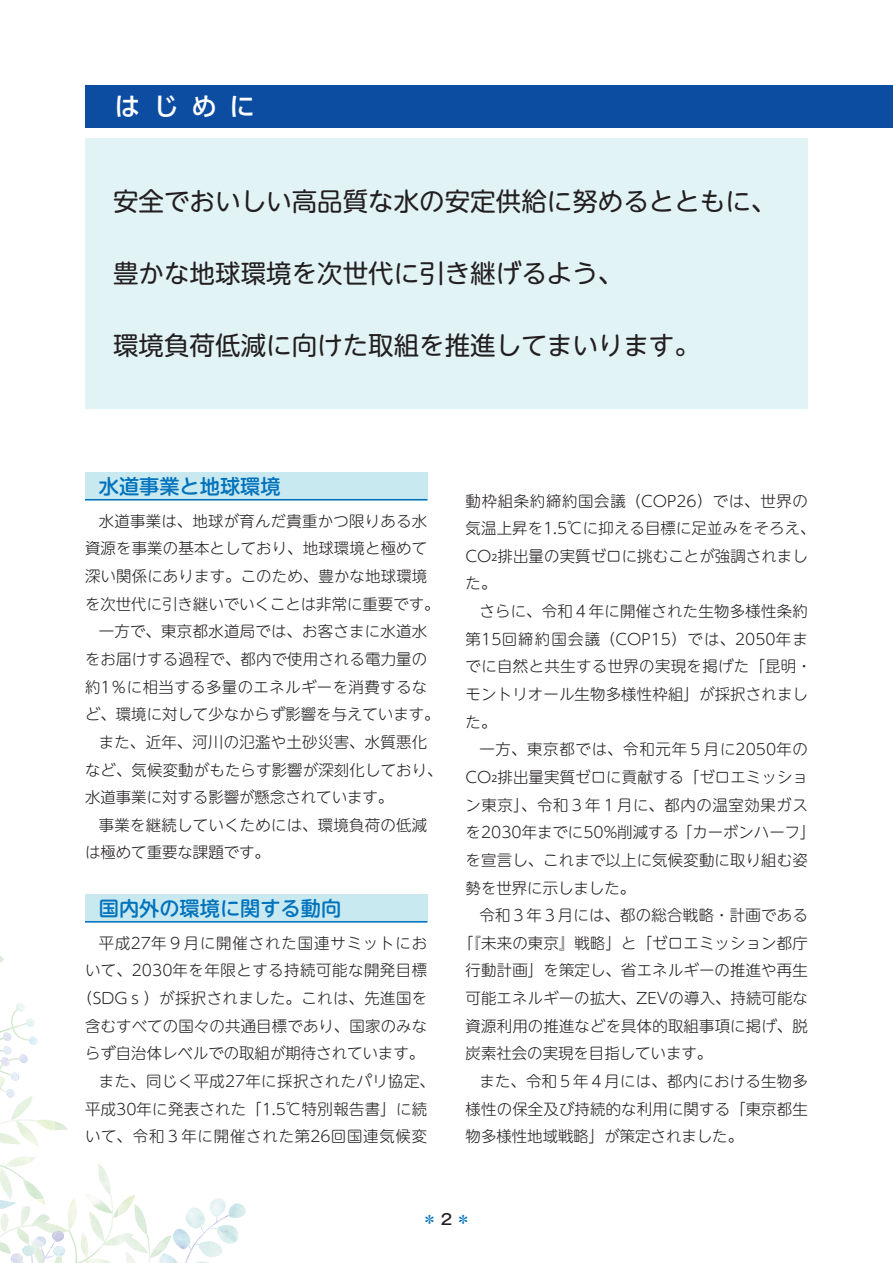
<style>
.page{position:relative;width:893px;height:1263px;background:#fff}
.page>*{position:absolute;margin:0;border:0;box-sizing:border-box;transform-origin:0 0}
.t1{font:25.5px "UD Shin M Go Pro";color:#231f20}
.t2{font:500 25.5px "UD Shin Go Pr 6 N";color:#fff}
.t3{font:500 20.25px "UD Shin M Go Pro";color:#0072bc}
.t4{font:300 15.45px/27.6px "UD Shin M Go Pro";letter-spacing:.01em;color:#231f20}
.t5{font:300 15.45px "UD Shin M Go Pro";letter-spacing:.03em;color:#231f20}
.t6{font:300 15.45px "UD Shin M Go Pro";letter-spacing:.035em;color:#231f20}
.t7{font:300 15.45px "UD Shin M Go Pro";letter-spacing:.05em;color:#231f20}
.t8{font:300 15.45px "UD Shin M Go Pro";letter-spacing:.055em;color:#231f20}
.t9{font:500 14.85px "Gothic MB101 Pr 6";color:#0072bc}
.s1{font-weight:400;font-size:9px}
.s2{color:#231f20}
</style>
<div class="page">
<svg style="left:0;top:956px;width:4px;height:7px"></svg>
<img style="left:13px;top:1225px;width:18px;height:4px">
<img style="left:20px;top:1206px;width:10px;height:20px">
<img style="left:31px;top:1214px;width:19px;height:12px">
<img style="left:17px;top:1227px;width:12px;height:2px">
<img style="left:1px;top:1213px;width:8px;height:16px">
<img style="left:136px;top:1249px;width:11px;height:4px">
<img style="left:136px;top:1240px;width:9px;height:9px">
<img style="left:135px;top:1205px;width:11px;height:29px">
<img style="left:139px;top:1214px;width:8px;height:15px">
<svg style="left:136px;top:1209px;width:6px;height:16px"></svg>
<img style="left:150px;top:1236px;width:21px;height:22px">
<img style="left:164px;top:1239px;width:4px;height:14px">
<svg style="left:151px;top:1238px;width:13px;height:15px"></svg>
<img style="left:147px;top:1235px;width:3px;height:28px">
<img style="left:89px;top:1213px;width:14px;height:28px">
<img style="left:81px;top:1233px;width:7px;height:10px">
<img style="left:86px;top:1196px;width:24px;height:17px">
<img style="left:98px;top:1164px;width:13px;height:29px">
<svg style="left:121px;top:1233px;width:15px;height:30px"></svg>
<img style="left:104px;top:1235px;width:17px;height:11px">
<img style="left:104px;top:1260px;width:7px;height:3px">
<img style="left:118px;top:1195px;width:17px;height:21px">
<svg style="left:113px;top:1208px;width:6px;height:10px"></svg>
<img style="left:103px;top:1228px;width:9px;height:16px">
<img style="left:77px;top:1243px;width:27px;height:20px">
<img style="left:110px;top:1193px;width:3px;height:35px">
<img style="left:35px;top:1224px;width:30px;height:5px">
<img style="left:68px;top:1198px;width:9px;height:31px">
<img style="left:71px;top:1234px;width:6px;height:29px">
<img style="left:0;top:1133px;width:16px;height:11px">
<img style="left:16px;top:1121px;width:22px;height:25px">
<img style="left:36px;top:1120px;width:19px;height:10px">
<svg style="left:55px;top:1121px;width:13px;height:9px"></svg>
<img style="left:11px;top:1098px;width:21px;height:22px">
<img style="left:0;top:1169px;width:12px;height:30px">
<svg style="left:36px;top:1199px;width:9px;height:6px"></svg>
<img style="left:23px;top:1180px;width:21px;height:19px">
<img style="left:5px;top:1156px;width:31px;height:9px">
<img style="left:1px;top:1165px;width:24px;height:15px">
<img style="left:186px;top:1233px;width:18px;height:29px">
<img style="left:218px;top:1215px;width:10px;height:7px">
<img style="left:228px;top:1203px;width:18px;height:15px">
<svg style="left:188px;top:1243px;width:11px;height:7px"></svg>
<img style="left:218px;top:1225px;width:21px;height:18px">
<img style="left:186px;top:1208px;width:7px;height:20px">
<svg style="left:193px;top:1207px;width:25px;height:26px"></svg>
<img style="left:159px;top:1253px;width:19px;height:10px">
<img style="left:173px;top:1229px;width:17px;height:20px">
<img style="left:210px;top:1198px;width:15px;height:18px">
<img style="left:199px;top:1241px;width:23px;height:16px">
<svg style="left:195px;top:1261px;width:14px;height:2px"></svg>
<img style="left:0;top:1200px;width:16px;height:9px">
<img style="left:11px;top:1010px;width:5px;height:8px">
<svg style="left:16px;top:1003px;width:9px;height:9px"></svg>
<svg style="left:0;top:1018px;width:38px;height:80px"></svg>
<svg style="left:0;top:1229px;width:71px;height:34px"></svg>
<div style="left:85px;top:472px;width:342px;height:28px;background:#c8e9f0"></div>
<hr style="left:85px;top:499px;width:342px;height:1px;background:#0072bc">
<div style="left:85px;top:894px;width:342px;height:28px;background:#c8e9f0"></div>
<hr style="left:85px;top:921px;width:342px;height:1px;background:#0072bc">
<div style="left:85px;top:85px;width:808px;height:43px;background:#0d4da1"></div>
<div style="left:85px;top:138px;width:723px;height:270px;background:#e2f3f6"></div>
<h1 class="t2" style="left:115px;top:86px;width:142px">はじめに</h1>
<h1 class="t1" style="left:113px;top:180px;width:665px">安全でおいしい高品質な水の安定供給に努めるとともに、</h1>
<h1 class="t1" style="left:113px;top:253px;width:512px">豊かな地球環境を次世代に引き継げるよう、</h1>
<h1 class="t1" style="left:113px;top:325px;width:588px">環境負荷低減に向けた取組を推進してまいります。</h1>
<h2 class="t3" style="left:99px;top:470px;width:183px">水道事業と地球環境</h2>
<p class="t4" style="left:99px;top:506px;width:330px">水道事業は、地球が育んだ貴重かつ限りある水</p>
<p class="t4" style="left:85px;top:534px;width:344px">資源を事業の基本としており、地球環境と極めて</p>
<p class="t4" style="left:85px;top:562px;width:344px">深い関係にあります。このため、豊かな地球環境</p>
<p class="t4" style="left:85px;top:589px;width:356px">を次世代に引き継いでいくことは非常に重要です。</p>
<p class="t4" style="left:99px;top:617px;width:330px">一方で、東京都水道局では、お客さまに水道水</p>
<p class="t4" style="left:85px;top:644px;width:344px">をお届けする過程で、都内で使用される電力量の</p>
<p class="t4" style="left:85px;top:672px;width:344px">約1％に相当する多量のエネルギーを消費するな</p>
<p class="t4" style="left:85px;top:700px;width:356px">ど、環境に対して少なからず影響を与えています。</p>
<p class="t4" style="left:99px;top:727px;width:330px">また、近年、河川の氾濫や土砂災害、水質悪化</p>
<p class="t4" style="left:85px;top:755px;width:359px">など、気候変動がもたらす影響が深刻化しており、</p>
<p class="t4" style="left:85px;top:783px;width:310px">水道事業に対する影響が懸念されています。</p>
<p class="t4" style="left:99px;top:810px;width:330px">事業を継続していくためには、環境負荷の低減</p>
<p class="t4" style="left:85px;top:838px;width:186px">は極めて重要な課題です。</p>
<h2 class="t3" style="left:99px;top:892px;width:244px">国内外の環境に関する動向</h2>
<p class="t8" style="left:99px;top:930px;width:330px">平成27年９月に開催された国連サミットにお</p>
<p class="t6" style="left:85px;top:958px;width:344px">いて、2030年を年限とする持続可能な開発目標</p>
<p class="t5" style="left:77px;top:986px;width:351px">（SDGｓ）が採択されました。これは、先進国を</p>
<p class="t4" style="left:85px;top:1011px;width:344px">含むすべての国々の共通目標であり、国家のみな</p>
<p class="t4" style="left:85px;top:1039px;width:341px">らず自治体レベルでの取組が期待されています。</p>
<p class="t5" style="left:99px;top:1069px;width:338px">また、同じく平成27年に採択されたパリ協定、</p>
<p class="t4" style="left:85px;top:1094px;width:344px">平成30年に発表された「1.5℃特別報告書」に続</p>
<p class="t7" style="left:85px;top:1124px;width:344px">いて、令和３年に開催された第26回国連気候変</p>
<p class="t4" style="left:466px;top:486px;width:351px">動枠組条約締約国会議（COP26）では、世界の気温上昇を1.5℃に抑える目標に足並みをそろえ、<br>CO<span class="s1">2</span>排出量の実質ゼロに挑むことが強調されました。</p>
<p class="t4" style="left:466px;top:597px;width:348px;text-indent:14px">さらに、令和４年に開催された生物多様性条約第15回締約国会議（COP15）では、2050年までに自然と共生する世界の実現を掲げた「昆明・モントリオール生物多様性枠組」が採択されました。</p>
<p class="t4" style="left:466px;top:735px;width:351px;text-indent:14px">一方、東京都では、令和元年５月に2050年の<br>CO<span class="s1">2</span>排出量実質ゼロに貢献する「ゼロエミッション東京」、令和３年１月に、都内の温室効果ガスを2030年までに50%削減する「カーボンハーフ」を宣言し、これまで以上に気候変動に取り組む姿勢を世界に示しました。</p>
<p class="t4" style="left:479px;top:901px;width:330px">令和３年３月には、都の総合戦略・計画である</p>
<p class="t4" style="left:458px;top:928px;width:351px">「『未来の東京』戦略」と「ゼロエミッション都庁</p>
<p class="t4" style="left:466px;top:956px;width:344px">行動計画」を策定し、省エネルギーの推進や再生</p>
<p class="t4" style="left:466px;top:984px;width:344px">可能エネルギーの拡大、ZEVの導入、持続可能な</p>
<p class="t4" style="left:466px;top:1011px;width:344px">資源利用の推進などを具体的取組事項に掲げ、脱</p>
<p class="t4" style="left:466px;top:1039px;width:248px">炭素社会の実現を目指しています。</p>
<p class="t4" style="left:479px;top:1066px;width:330px">また、令和５年４月には、都内における生物多</p>
<p class="t4" style="left:466px;top:1094px;width:344px">様性の保全及び持続的な利用に関する「東京都生</p>
<p class="t4" style="left:466px;top:1122px;width:279px">物多様性地域戦略」が策定されました。</p>
<p class="t9" style="left:422px;top:1207px;width:50px">＊<span class="s2">2</span>＊</p>
</div>
